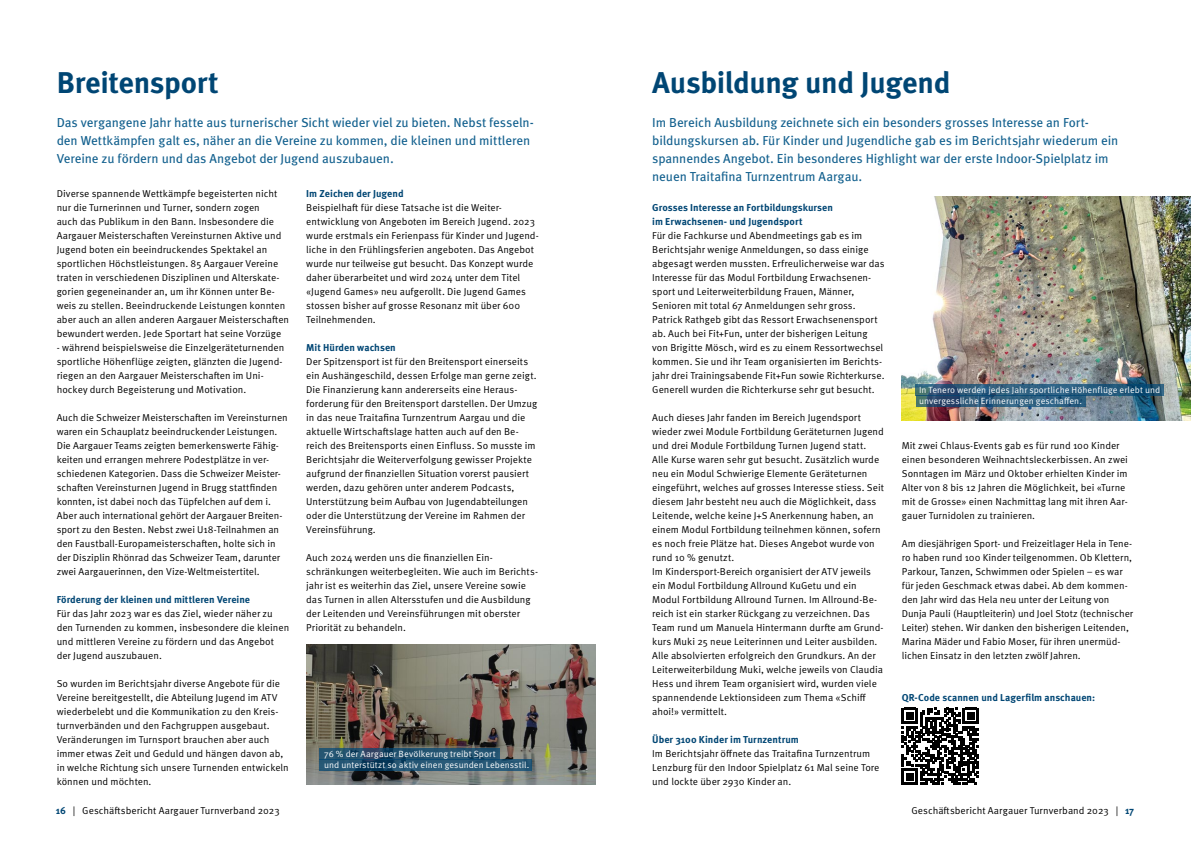
<style>
.page{position:relative;width:1191px;height:842px;background:#fff}
.page>*{position:absolute;margin:0;border:0;box-sizing:border-box;transform-origin:0 0}
.t1{font:700 30px "Meta Pro";letter-spacing:-.01em;color:#004674}
.t2{font:13px/18px "Meta Pro";letter-spacing:-.01em;color:#12608e}
.t3{font:10px/14px "Meta Pro Norm";color:#000}
.t4{font:700 10px/14px "Meta Pro";color:#004674}
.t5{font:9px/11px "Meta Pro Norm";letter-spacing:.01em;color:#fff}
.s1{font-family:"Meta Pro";font-weight:700;color:#004674}
</style>
<div class="page">
<img style="left:306px;top:645px;width:289px;height:140px">
<img style="left:901px;top:197px;width:290px;height:224px">
<svg style="left:901px;top:708px;width:78px;height:77px"></svg>
<svg style="left:319px;top:748px;width:181px;height:11px;background:#224f6c"></svg>
<svg style="left:916px;top:384px;width:248px;height:11px;background:#295a7a"></svg>
<svg style="left:319px;top:759px;width:213px;height:12px;background:#1f5170"></svg>
<svg style="left:916px;top:395px;width:169px;height:12px;background:#2b5879"></svg>
<h1 class="t1" style="left:57px;top:60px;width:164px">Breitensport</h1>
<h2 class="t2" style="left:57px;top:112px;width:478px">Das vergangene Jahr hatte aus turnerischer Sicht wieder viel zu bieten. Nebst fesseln&shy;den Wettkämpfen galt es, näher an die Vereine zu kommen, die kleinen und mittleren<br>Vereine zu fördern und das Angebot der Jugend auszubauen.</h2>
<p class="t3" style="left:57px;top:186px;width:234px">Diverse spannende Wettkämpfe begeisterten nicht nur die Turnerinnen und Turner, sondern zogen<br>auch das Publikum in den Bann. Insbesondere die Aargauer Meisterschaften Vereinsturnen Aktive und Jugend boten ein beeindruckendes Spektakel an sportlichen Höchstleistungen. 85 Aargauer Vereine traten in verschiedenen Disziplinen und Alterskate&shy;gorien gegeneinander an, um ihr Können unter Be&shy;weis zu stellen. Beeindruckende Leistungen konnten aber auch an allen anderen Aargauer Meisterschaften bewundert werden. Jede Sportart hat seine Vorzüge</p>
<p class="t3" style="left:57px;top:340px;width:229px">- während beispielsweise die Einzelgeräteturnenden sportliche Höhenflüge zeigten, glänzten die Jugend&shy;riegen an den Aargauer Meisterschaften im Uni&shy;hockey durch Begeisterung und Motivation.</p>
<p class="t3" style="left:57px;top:410px;width:232px">Auch die Schweizer Meisterschaften im Vereinsturnen waren ein Schauplatz beeindruckender Leistungen.<br>Die Aargauer Teams zeigten bemerkenswerte Fähig&shy;keiten und errangen mehrere Podestplätze in ver&shy;schiedenen Kategorien. Dass die Schweizer Meister&shy;schaften Vereinsturnen Jugend in Brugg stattfinden konnten, ist dabei noch das Tüpfelchen auf dem i.<br>Aber auch international gehört der Aargauer Breiten&shy;sport zu den Besten. Nebst zwei U18-Teilnahmen an den Faustball-Europameisterschaften, holte sich in der Disziplin Rhönrad das Schweizer Team, darunter zwei Aargauerinnen, den Vize-Weltmeistertitel.</p>
<p class="t4" style="left:57px;top:592px;width:195px">Förderung der kleinen und mittleren Vereine</p>
<p class="t3" style="left:57px;top:606px;width:234px">Für das Jahr 2023 war es das Ziel, wieder näher zu den Turnenden zu kommen, insbesondere die kleinen und mittleren Vereine zu fördern und das Angebot der Jugend auszubauen.</p>
<p class="t3" style="left:57px;top:676px;width:234px">So wurden im Berichtsjahr diverse Angebote für die Vereine bereitgestellt, die Abteilung Jugend im ATV wiederbelebt und die Kommunikation zu den Kreis&shy;turnverbänden und den Fachgruppen ausgebaut.<br>Veränderungen im Turnsport brauchen aber auch immer etwas Zeit und Geduld und hängen davon ab, in welche Richtung sich unsere Turnenden entwickeln können und möchten.</p>
<p class="t4" style="left:306px;top:186px;width:99px">Im Zeichen der Jugend</p>
<p class="t3" style="left:306px;top:200px;width:234px">Beispielhaft für diese Tatsache ist die Weiter&shy;entwicklung von Angeboten im Bereich Jugend. 2023 wurde erstmals ein Ferienpass für Kinder und Jugend&shy;liche in den Frühlingsferien angeboten. Das Angebot wurde nur teilweise gut besucht. Das Konzept wurde daher überarbeitet und wird 2024 unter dem Titel «Jugend Games» neu aufgerollt. Die Jugend Games stossen bisher auf grosse Resonanz mit über 600<br>Teilnehmenden.</p>
<p class="t4" style="left:306px;top:340px;width:91px">Mit Hürden wachsen</p>
<p class="t3" style="left:306px;top:354px;width:232px">Der Spitzensport ist für den Breitensport einerseits ein Aushängeschild, dessen Erfolge man gerne zeigt.<br>Die Finanzierung kann andererseits eine Heraus&shy;forderung für den Breitensport darstellen. Der Umzug in das neue Traitafina Turnzentrum Aargau und die aktuelle Wirtschaftslage hatten auch auf den Be&shy;reich des Breitensports einen Einfluss. So musste im Berichtsjahr die Weiterverfolgung gewisser Projekte aufgrund der finanziellen Situation vorerst pausiert werden, dazu gehören unter anderem Podcasts, Unterstützung beim Aufbau von Jugendabteilungen oder die Unterstützung der Vereine im Rahmen der Vereinsführung.</p>
<p class="t3" style="left:306px;top:550px;width:233px">Auch 2024 werden uns die finanziellen Ein&shy;schränkungen weiterbegleiten. Wie auch im Berichts&shy;jahr ist es weiterhin das Ziel, unsere Vereine sowie das Turnen in allen Altersstufen und die Ausbildung der Leitenden und Vereinsführungen mit oberster Priorität zu behandeln.</p>
<p class="t5" style="left:324px;top:748px;width:207px">76 % der Aargauer Bevölkerung treibt Sport<br>und unterstützt so aktiv einen gesunden Lebensstil.</p>
<h1 class="t1" style="left:652px;top:60px;width:300px">Ausbildung und Jugend</h1>
<p class="t2" style="left:652px;top:112px;width:467px">Im Bereich Ausbildung zeichnete sich ein besonders grosses Interesse an Fort&shy;bildungskursen ab. Für Kinder und Jugendliche gab es im Berichtsjahr wiederum ein spannendes Angebot. Ein besonderes Highlight war der erste Indoor-Spielplatz im neuen Traitafina Turnzentrum Aargau.</p>
<p class="t4" style="left:652px;top:200px;width:182px">Grosses Interesse an Fortbildungskursen im Erwachsenen- und Jugendsport</p>
<p class="t3" style="left:652px;top:228px;width:234px">Für die Fachkurse und Abendmeetings gab es im Berichtsjahr wenige Anmeldungen, so dass einige abgesagt werden mussten. Erfreulicherweise war das Interesse für das Modul Fortbildung Erwachsenen&shy;sport und Leiterweiterbildung Frauen, Männer, Senioren mit total 67 Anmeldungen sehr gross.<br>Patrick Rathgeb gibt das Ressort Erwachsenensport ab. Auch bei Fit+Fun, unter der bisherigen Leitung von Brigitte Mösch, wird es zu einem Ressortwechsel kommen. Sie und ihr Team organisierten im Berichts&shy;jahr drei Trainingsabende Fit+Fun sowie Richterkurse.<br>Generell wurden die Richterkurse sehr gut besucht.</p>
<p class="t3" style="left:652px;top:410px;width:233px">Auch dieses Jahr fanden im Bereich Jugendsport wieder zwei Module Fortbildung Geräteturnen Jugend und drei Module Fortbildung Turnen Jugend statt.<br>Alle Kurse waren sehr gut besucht. Zusätzlich wurde neu ein Modul Schwierige Elemente Geräteturnen eingeführt, welches auf grosses Interesse stiess. Seit diesem Jahr besteht neu auch die Möglichkeit, dass Leitende, welche keine J+S Anerkennung haben, an einem Modul Fortbildung teilnehmen können, sofern es noch freie Plätze hat. Dieses Angebot wurde von rund 10 % genutzt.<br>Im Kindersport-Bereich organisiert der ATV jeweils ein Modul Fortbildung Allround KuGetu und ein Modul Fortbildung Allround Turnen. Im Allround-Be&shy;reich ist ein starker Rückgang zu verzeichnen. Das Team rund um Manuela Hintermann durfte am Grund&shy;kurs Muki 25 neue Leiterinnen und Leiter ausbilden.<br>Alle absolvierten erfolgreich den Grundkurs. An der Leiterweiterbildung Muki, welche jeweils von Claudia Hess und ihrem Team organisiert wird, wurden viele spannendende Lektionsideen zum Thema «Schiff ahoi!» vermittelt.</p>
<p class="t4" style="left:652px;top:732px;width:148px">Über 3100 Kinder im Turnzentrum</p>
<p class="t3" style="left:652px;top:746px;width:229px">Im Berichtsjahr öffnete das Traitafina Turnzentrum<br>Lenzburg für den Indoor Spielplatz 61 Mal seine Tore und lockte über 2930 Kinder an.</p>
<p class="t5" style="left:919px;top:384px;width:243px">In Tenero werden jedes Jahr sportliche Höhenflüge erlebt und unvergessliche Erinnerungen geschaffen.</p>
<p class="t3" style="left:901px;top:438px;width:228px">Mit zwei Chlaus-Events gab es für rund 100 Kinder einen besonderen Weihnachtsleckerbissen. An zwei Sonntagen im März und Oktober erhielten Kinder im Alter von 8 bis 12 Jahren die Möglichkeit, bei «Turne mit de Grosse» einen Nachmittag lang mit ihren Aar&shy;gauer Turnidolen zu trainieren.</p>
<p class="t3" style="left:901px;top:536px;width:233px">Am diesjährigen Sport- und Freizeitlager Hela in Tene&shy;ro haben rund 100 Kinder teilgenommen. Ob Klettern, Parkour, Tanzen, Schwimmen oder Spielen – es war für jeden Geschmack etwas dabei. Ab dem kommen&shy;den Jahr wird das Hela neu unter der Leitung von Dunja Pauli (Hauptleiterin) und Joel Stotz (technischer Leiter) stehen. Wir danken den bisherigen Leitenden, Marina Mäder und Fabio Moser, für ihren unermüd&shy;lichen Einsatz in den letzten zwölf Jahren.</p>
<p class="t4" style="left:901px;top:690px;width:195px">QR-Code scannen und Lagerfilm anschauen:</p>
<p class="t3" style="left:56px;top:802px;width:225px"><span class="s1">16</span> | Geschäftsbericht Aargauer Turnverband 2023</p>
<p class="t3" style="left:911px;top:802px;width:224px">Geschäftsbericht Aargauer Turnverband 2023 | <span class="s1">17</span></p>
</div>
